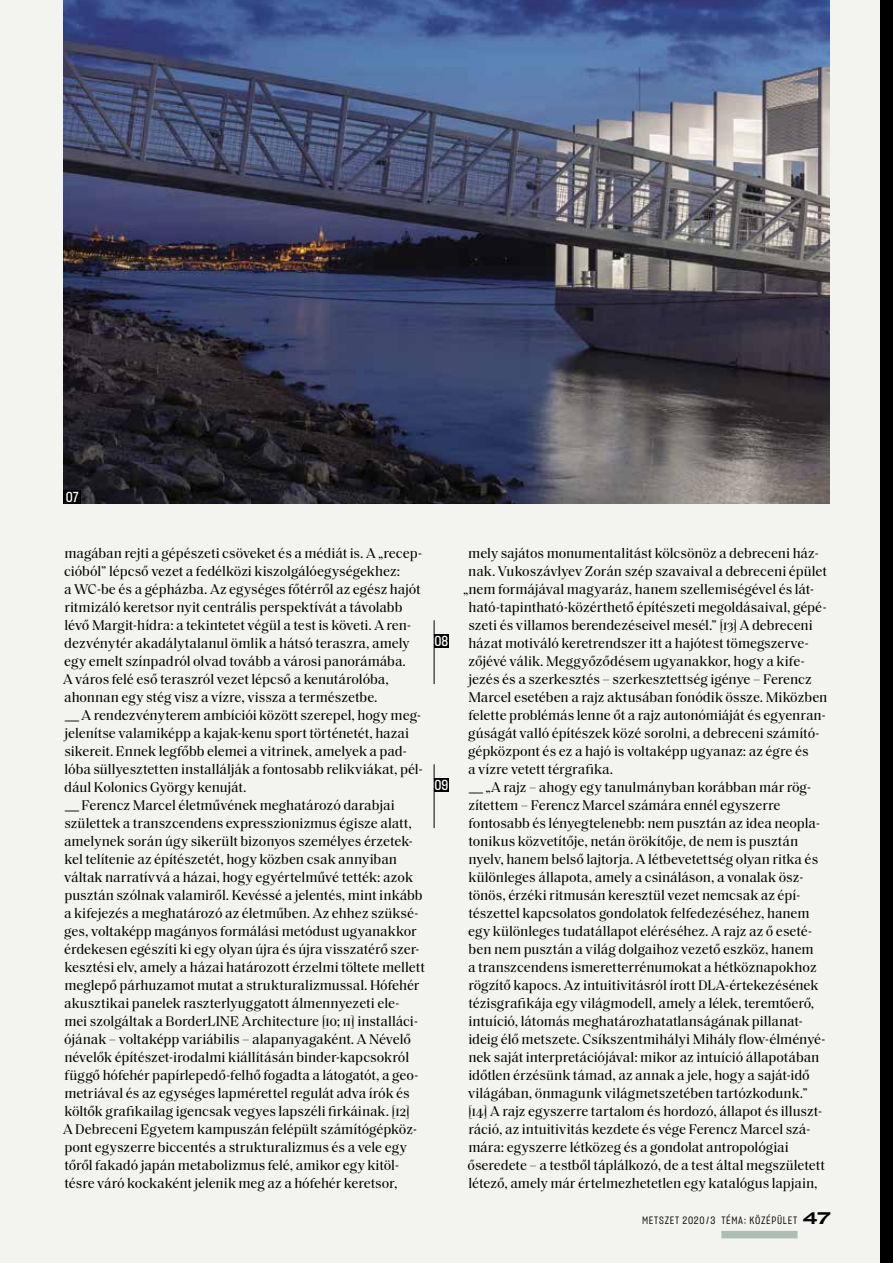
<style>
.page{position:relative;width:893px;height:1263px;background:#f3f3ef}
.page>*{position:absolute;margin:0;border:0;box-sizing:border-box;transform-origin:0 0}
.t1{font:14.25px/18px "Saol Text";letter-spacing:-.005em;color:#000}
.t2{font:14.25px "Sharp Grotesk Medium 15";color:#fff}
.t3{font:10.5px "Sharp Grotesk Book 15";letter-spacing:.065em;color:#000}
.s1{font-family:"Mid Century Sans"}
.s2{font-family:"Sharp Grotesk Medium 25";font-size:16.5px}
</style>
<div class="page">
<img style="left:64px;top:0;width:765px;height:504px">
<hr style="left:434px;top:620px;width:1px;height:64px;background:#000">
<div style="left:434px;top:634px;width:15px;height:14px;background:#000"></div>
<hr style="left:434px;top:764px;width:1px;height:64px;background:#000">
<div style="left:434px;top:778px;width:15px;height:14px;background:#000"></div>
<div style="left:64px;top:490px;width:17px;height:14px;background:#000"></div>
<div style="left:880px;top:0;width:13px;height:1263px;background:#000"></div>
<div style="left:721px;top:1231px;width:77px;height:7px;background:#acbeb3"></div>
<p class="t2" style="left:66px;top:487px;width:14px">07</p>
<p class="t1" style="left:63px;top:543px;width:363px">magában rejti a gépészeti csöveket és a médiát is. A „recep&shy;cióból” lépcső vezet a fedélközi kiszolgálóegységekhez:<br>a WC-be és a gépházba. Az egységes főtérről az egész hajót ritmizáló keretsor nyit centrális perspektívát a távolabb lévő Margit-hídra: a tekintetet végül a test is követi. A ren&shy;dezvénytér akadálytalanul ömlik a hátsó teraszra, amely egy emelt színpadról olvad tovább a városi panorámába.<br>A város felé eső teraszról vezet lépcső a kenutárolóba, ahonnan egy stég visz a vízre, vissza a természetbe.<br><span class="s1">—</span>A rendezvényterem ambíciói között szerepel, hogy meg&shy;jelenítse valamiképp a kajak-kenu sport történetét, hazai sikereit. Ennek legfőbb elemei a vitrinek, amelyek a pad&shy;lóba süllyesztetten installálják a fontosabb relikviákat, pél&shy;dául Kolonics György kenuját.<br><span class="s1">—</span>Ferencz Marcel életművének meghatározó darabjai születtek a transzcendens expresszionizmus égisze alatt, amelynek során úgy sikerült bizonyos személyes érzetek&shy;kel telítenie az építészetét, hogy közben csak annyiban váltak narratívvá a házai, hogy egyértelművé tették: azok pusztán szólnak valamiről. Kevéssé a jelentés, mint inkább a kifejezés a meghatározó az életműben. Az ehhez szüksé&shy;ges, voltaképp magányos formálási metódust ugyanakkor érdekesen egészíti ki egy olyan újra és újra visszatérő szer&shy;kesztési elv, amely a házai határozott érzelmi töltete mellett meglepő párhuzamot mutat a strukturalizmussal. Hófehér akusztikai panelek raszterlyuggatott álmennyezeti ele&shy;mei szolgáltak a BorderLINE Architecture [10; 11] installáci&shy;ójának – voltaképp variábilis – alapanyagaként. A Névelő névelők építészet-irodalmi kiállításán binder-kapcsokról függő hófehér papírlepedő-felhő fogadta a látogatót, a geo&shy;metriával és az egységes lapmérettel regulát adva írók és költők grafikailag igencsak vegyes lapszéli firkáinak. [12]<br>A Debreceni Egyetem kampuszán felépült számítógépköz&shy;pont egyszerre biccentés a strukturalizmus és a vele egy tőről fakadó japán metabolizmus felé, amikor egy kitöl&shy;tésre váró kockaként jelenik meg az a hófehér keretsor,</p>
<p class="t1" style="left:468px;top:543px;width:352px">mely sajátos monumentalitást kölcsönöz a debreceni ház-</p>
<p class="t1" style="left:468px;top:561px;width:360px">nak. Vukoszávlyev Zorán szép szavaival a debreceni épület</p>
<p class="t1" style="left:463px;top:579px;width:353px">„nem formájával magyaráz, hanem szellemiségével és lát-</p>
<p class="t1" style="left:468px;top:597px;width:360px">ható-tapintható-közérthető építészeti megoldásaival, gépé-</p>
<p class="t1" style="left:468px;top:615px;width:346px">szeti és villamos berendezéseivel mesél.” [13] A debreceni</p>
<p class="t1" style="left:468px;top:633px;width:342px">házat motiváló keretrendszer itt a hajótest tömegszerve-</p>
<p class="t1" style="left:468px;top:651px;width:338px">zőjévé válik. Meggyőződésem ugyanakkor, hogy a kife-</p>
<p class="t1" style="left:468px;top:669px;width:345px">jezés és a szerkesztés – szerkesztettség igénye – Ferencz</p>
<p class="t1" style="left:468px;top:687px;width:361px">Marcel esetében a rajz aktusában fonódik össze. Miközben</p>
<p class="t1" style="left:469px;top:705px;width:359px">felette problémás lenne őt a rajz autonómiáját és egyenran-</p>
<p class="t1" style="left:468px;top:723px;width:353px">gúságát valló építészek közé sorolni, a debreceni számító-</p>
<p class="t1" style="left:468px;top:741px;width:342px">gépközpont és ez a hajó is voltaképp ugyanaz: az égre és</p>
<p class="t1" style="left:468px;top:759px;width:147px">a vízre vetett térgrafika.</p>
<p class="t1" style="left:468px;top:777px;width:345px"><span class="s1">—</span>„A rajz – ahogy egy tanulmányban korábban már rög-</p>
<p class="t1" style="left:468px;top:795px;width:314px">zítettem – Ferencz Marcel számára ennél egyszerre</p>
<p class="t1" style="left:469px;top:813px;width:351px">fontosabb és lényegtelenebb: nem pusztán az idea neopla-</p>
<p class="t1" style="left:468px;top:831px;width:331px">tonikus közvetítője, netán örökítője, de nem is pusztán</p>
<p class="t1" style="left:468px;top:849px;width:351px">nyelv, hanem belső lajtorja. A létbevetettség olyan ritka és</p>
<p class="t1" style="left:468px;top:867px;width:337px">különleges állapota, amely a csináláson, a vonalak ösz-</p>
<p class="t1" style="left:468px;top:885px;width:334px">tönös, érzéki ritmusán keresztül vezet nemcsak az épí-</p>
<p class="t1" style="left:468px;top:903px;width:343px">tészettel kapcsolatos gondolatok felfedezéséhez, hanem</p>
<p class="t1" style="left:468px;top:921px;width:346px">egy különleges tudatállapot eléréséhez. A rajz az ő eseté-</p>
<p class="t1" style="left:469px;top:939px;width:347px">ben nem pusztán a világ dolgaihoz vezető eszköz, hanem</p>
<p class="t1" style="left:468px;top:957px;width:350px">a transzcendens ismeretterrénumokat a hétköznapokhoz</p>
<p class="t1" style="left:468px;top:975px;width:352px">rögzítő kapocs. Az intuitivitásról írott DLA-értekezésének</p>
<p class="t1" style="left:468px;top:993px;width:347px">tézisgrafikája egy világmodell, amely a lélek, teremtőerő,</p>
<p class="t1" style="left:468px;top:1011px;width:336px">intuíció, látomás meghatározhatatlanságának pillanat-</p>
<p class="t1" style="left:468px;top:1029px;width:359px">ideig élő metszete. Csíkszentmihályi Mihály flow-élményé-</p>
<p class="t1" style="left:468px;top:1047px;width:353px">nek saját interpretációjával: mikor az intuíció állapotában</p>
<p class="t1" style="left:468px;top:1065px;width:343px">időtlen érzésünk támad, az annak a jele, hogy a saját-idő</p>
<p class="t1" style="left:468px;top:1083px;width:341px">világában, önmagunk világmetszetében tartózkodunk.”</p>
<p class="t1" style="left:468px;top:1101px;width:356px">[14] A rajz egyszerre tartalom és hordozó, állapot és illuszt-</p>
<p class="t1" style="left:468px;top:1119px;width:344px">ráció, az intuitivitás kezdete és vége Ferencz Marcel szá-</p>
<p class="t1" style="left:468px;top:1137px;width:322px">mára: egyszerre létközeg és a gondolat antropológiai</p>
<p class="t1" style="left:467px;top:1155px;width:359px">őseredete – a testből táplálkozó, de a test által megszületett</p>
<p class="t1" style="left:468px;top:1173px;width:351px">létező, amely már értelmezhetetlen egy katalógus lapjain,</p>
<p class="t2" style="left:434px;top:631px;width:15px">08</p>
<p class="t2" style="left:434px;top:775px;width:15px">09</p>
<p class="t3" style="left:642px;top:1213px;width:190px">METSZET 2020/3 TÉMA: KÖZÉPÜLET <span class="s2">47</span></p>
</div>
